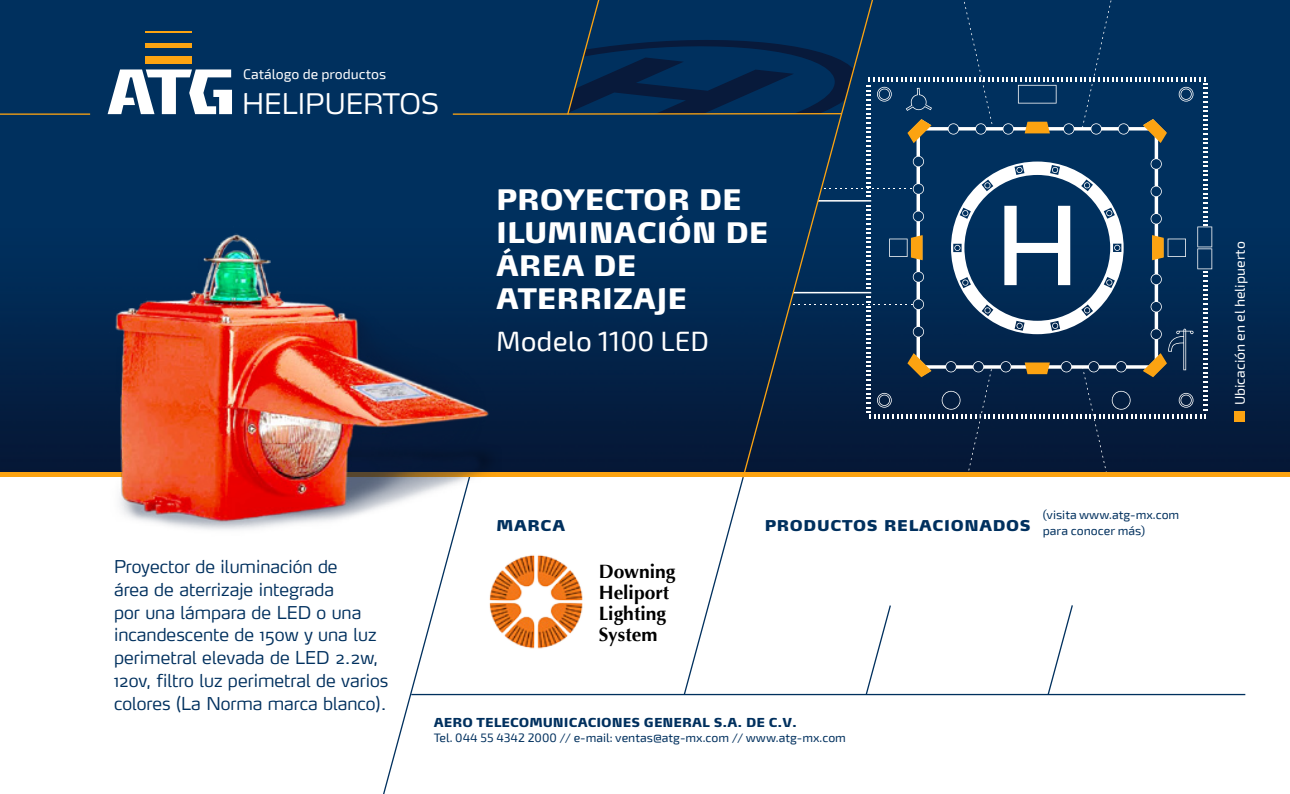
<style>
.page{position:relative;width:1290px;height:794px;background:#fff}
.page>*{position:absolute;margin:0;border:0;box-sizing:border-box;transform-origin:0 0}
.t1{font:900 28px/33.2px "Max";color:#fff}
.t2{font:28px "Exo 2";color:#fff}
.t3{font:300 28px "Max";color:#fff}
.t4{font:700 19.25px/21px "Optima";color:#000}
.t5{font:19.25px "Max Extra Bold SC";color:#00305e}
.t6{font:300 17.5px/22.8px "Max";color:#00305e}
.t7{font:14px "Exo 2";color:#fff}
.t8{font:12.25px/15.8px "Exo 2";color:#00305e}
.t9{font:900 12.25px "Max";color:#00305e}
</style>
<div class="page">
<img style="left:0;top:0;width:1290px;height:794px">
<p class="t7" style="left:243px;top:66px;width:145px">Catálogo de productos</p>
<h1 class="t3" style="left:242px;top:86px;width:199px">HELIPUERTOS</h1>
<h1 class="t1" style="left:496px;top:183px;width:110px">PROYECTOR</h1>
<h1 class="t1" style="left:496px;top:183px;width:274px;text-indent:203px">DE<br>ILUMINACIÓN DE<br>ÁREA</h1>
<h1 class="t1" style="left:593px;top:249px;width:21px">DE</h1>
<h1 class="t1" style="left:496px;top:282px;width:20px">ATERRI</h1>
<h1 class="t1" style="left:613px;top:282px;width:71px">ZAJE</h1>
<h1 class="t2" style="left:496px;top:325px;width:214px">Modelo 1100 LED</h1>
<p class="t5" style="left:496px;top:511px;width:71px">marca</p>
<p class="t5" style="left:764px;top:511px;width:268px">productos relacionados</p>
<p class="t8" style="left:1043px;top:507px;width:138px">(visita www.atg-mx.com para conocer más)</p>
<p class="t6" style="left:114px;top:555px;width:276px">Proyector de iluminación de<br>área de aterrizaje integrada<br>por una lámpara de LED o una incandescente de 150w y una luz perimetral elevada de LED 2.2w,<br>120v, filtro luz perimetral de varios colores (La Norma marca blanco).</p>
<p class="t4" style="left:599px;top:561px;width:78px">Downing<br>Heliport<br>Lighting<br>System</p>
<p class="t9" style="left:434px;top:714px;width:365px">AERO TELECOMUNICACIONES GENERAL S.A. DE C.V.</p>
<p class="t8" style="left:434px;top:730px;width:414px">Tel. 044 55 4342 2000 // e-mail: ventas@atg-mx.com // www.atg-mx.com</p>
<p class="t7" style="left:1232px;top:405px;width:165px;rotate:-90deg">Ubicación en el helipuerto</p>
</div>
